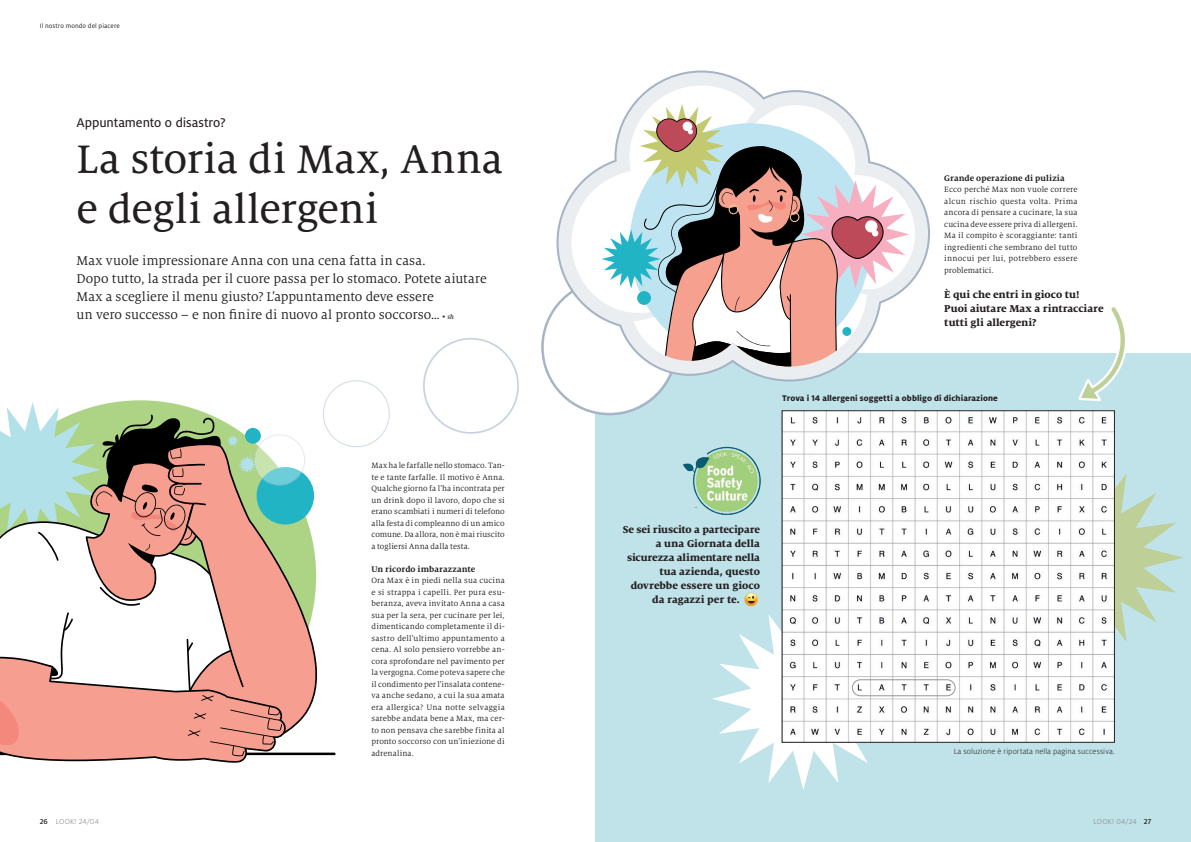
<style>
.page{position:relative;width:1191px;height:842px;background:#fff}
.page>*{position:absolute;margin:0;border:0;box-sizing:border-box;transform-origin:0 0}
.t1{font:44px/50px "Milo Serif Pro Text";color:#231f20}
.t2{font:14px/18px "Milo Serif Pro";color:#231f20}
.t3{font:14px "Milo Pro Text";letter-spacing:-.005em;color:#231f20}
.t4{font:800 11px/14px "Milo Serif Pro";letter-spacing:-.005em;color:#231f20}
.t5{font:800 9px "Milo Pro";letter-spacing:.01em;color:#231f20}
.t6{font:700 9px "Milo Serif Pro";letter-spacing:.01em;color:#231f20}
.t7{font:8.5px/11.5px "Milo Serif Pro";letter-spacing:.01em;color:#231f20;text-align:justify}
.t8{font:300 8.5px "Milo Pro";letter-spacing:.01em;color:#231f20}
.t9{font:300 8px "Milo Pro";letter-spacing:.025em;color:#808285}
.t10{font:7px "Milo Pro";letter-spacing:.02em;color:#231f20}
.s1{font-size:8.5px}
.s2{font-weight:500;font-style:italic;font-size:7px}
.s3{font-weight:500;color:#231f20}
</style>
<div class="page">
<div style="left:595px;top:353px;width:596px;height:489px;background:#c0e2e9"></div>
<svg style="left:0;top:402px;width:335px;height:361px"></svg>
<svg style="left:1114px;top:466px;width:69px;height:183px"></svg>
<svg style="left:712px;top:607px;width:183px;height:183px"></svg>
<div style="left:542px;top:280px;width:135px;height:135px;background:#fff;border-radius:50%"></div>
<div style="left:423px;top:338px;width:96px;height:96px;border:2px solid #afbfd2;border-radius:50%"></div>
<div style="left:323px;top:380px;width:67px;height:67px;background:#fff;border-radius:50%"></div>
<div style="left:323px;top:380px;width:67px;height:67px;border:1px solid #afbfd2;border-radius:50%"></div>
<svg style="left:254px;top:435px;width:51px;height:51px"></svg>
<div style="left:254px;top:434px;width:51px;height:52px;border:1px solid #afbfd2;border-radius:50%"></div>
<img style="left:683px;top:446px;width:78px;height:69px">
<svg style="left:556px;top:71px;width:374px;height:310px"></svg>
<svg style="left:571px;top:86px;width:344px;height:280px"></svg>
<svg style="left:581px;top:99px;width:328px;height:267px"></svg>
<svg style="left:1078px;top:307px;width:48px;height:94px"></svg>
<img style="left:744px;top:592px;width:15px;height:15px">
<img style="left:784px;top:412px;width:328px;height:328px">
<div style="left:852px;top:679px;width:103px;height:17px;border:1px solid #939598;border-radius:8px"></div>
<p class="t10" style="left:40px;top:22px;width:82px">Il nostro mondo del piacere</p>
<h2 class="t3" style="left:77px;top:115px;width:151px">Appuntamento o disastro?</h2>
<h1 class="t1" style="left:77px;top:134px;width:428px">La storia di Max, Anna e degli allergeni</h1>
<p class="t2" style="left:77px;top:251px;width:412px">Max vuole impressionare Anna con una cena fatta in casa.<br>Dopo tutto, la strada per il cuore passa per lo stomaco. Potete aiutare Max a scegliere il menu giusto? L’appuntamento deve essere<br>un vero successo – e non finire di nuovo al pronto soccorso… <span class="s1">•</span> <span class="s2">sh</span></p>
<p class="t7" style="left:371px;top:460px;width:135px">Max ha le farfalle nello stomaco. Tan&shy;te e tante farfalle. Il motivo è Anna.<br>Qualche giorno fa l’ha incontrata per un drink dopo il lavoro, dopo che si erano scambiati i numeri di telefono alla festa di compleanno di un amico comune. Da allora, non è mai riuscito a togliersi Anna dalla testa.</p>
<p class="t6" style="left:371px;top:564px;width:105px">Un ricordo imbarazzante</p>
<p class="t7" style="left:371px;top:575px;width:135px">Ora Max è in piedi nella sua cucina e si strappa i capelli. Per pura esu&shy;beranza, aveva invitato Anna a casa sua per la sera, per cucinare per lei, dimenticando completamente il di&shy;sastro dell’ultimo appuntamento a cena. Al solo pensiero vorrebbe an&shy;cora sprofondare nel pavimento per la vergogna. Come poteva sapere che il condimento per l’insalata contene&shy;va anche sedano, a cui la sua amata era allergica? Una notte selvaggia sarebbe andata bene a Max, ma cer&shy;to non pensava che sarebbe finita al pronto soccorso con un’iniezione di adrenalina.</p>
<p class="t6" style="left:944px;top:173px;width:122px">Grande operazione di pulizia</p>
<p class="t7" style="left:944px;top:184px;width:135px">Ecco perché Max non vuole correre alcun rischio questa volta. Prima ancora di pensare a cucinare, la sua cucina deve essere priva di allergeni.<br>Ma il compito è scoraggiante: tanti ingredienti che sembrano del tutto innocui per lui, potrebbero essere problematici.</p>
<p class="t4" style="left:944px;top:287px;width:161px">È qui che entri in gioco tu!<br>Puoi aiutare Max a rintracciare tutti gli allergeni?</p>
<p class="t5" style="left:782px;top:392px;width:217px">Trova i 14 allergeni soggetti a obbligo di dichiarazione</p>
<p class="t4" style="left:623px;top:522px;width:139px">Se sei riuscito a partecipare</p>
<p class="t4" style="left:656px;top:536px;width:106px">a una Giornata della</p>
<p class="t4" style="left:627px;top:550px;width:134px">sicurezza alimentare nella</p>
<p class="t4" style="left:659px;top:564px;width:102px">tua azienda, questo</p>
<p class="t4" style="left:630px;top:578px;width:131px">dovrebbe essere un gioco</p>
<p class="t4" style="left:652px;top:592px;width:90px">da ragazzi per te.</p>
<p class="t8" style="left:953px;top:746px;width:163px">La soluzione è riportata nella pagina successiva.</p>
<p class="t9" style="left:40px;top:817px;width:61px"><span class="s3">26</span> LOOK! 24/04</p>
<p class="t9" style="left:1093px;top:817px;width:59px">LOOK! 04/24 <span class="s3">27</span></p>
</div>
